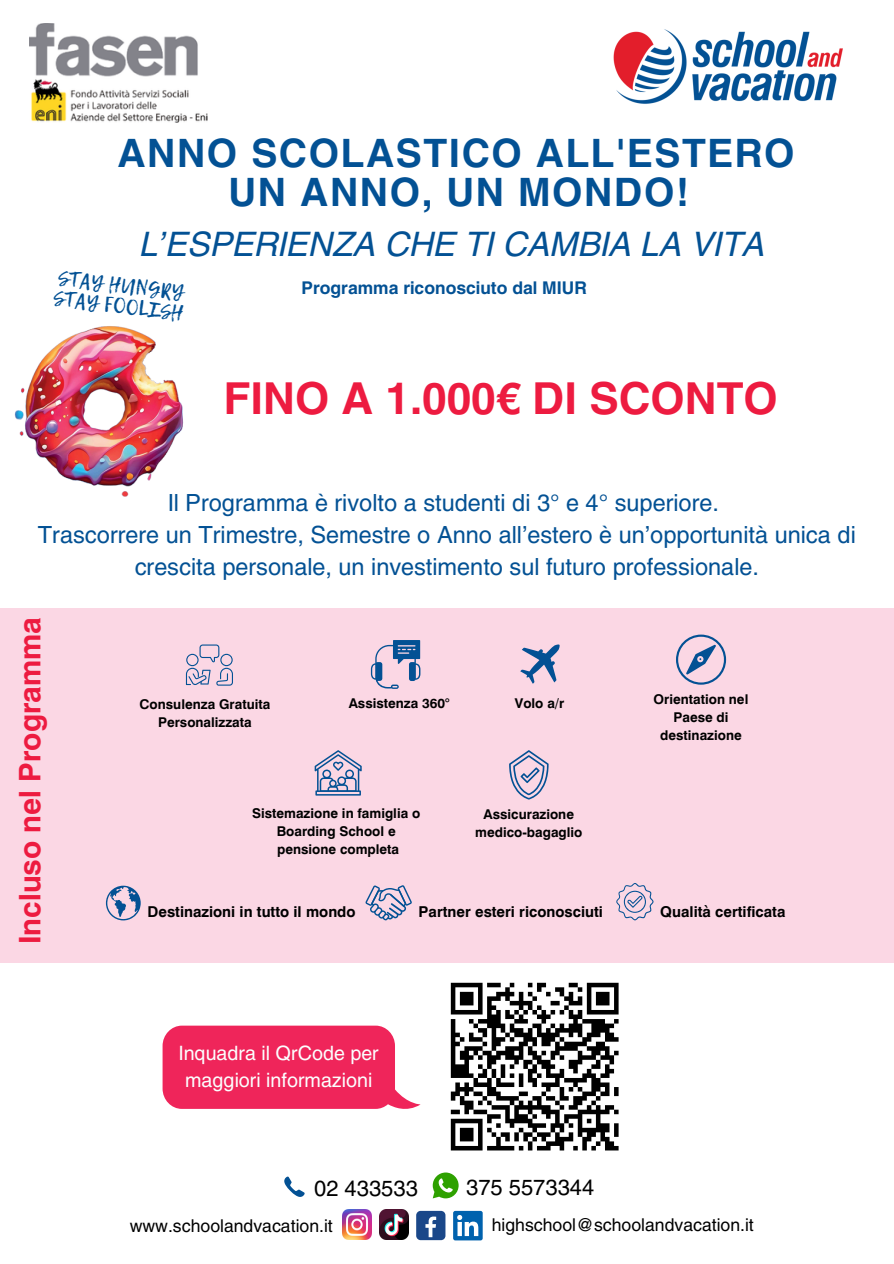
<style>
.page{position:relative;width:894px;height:1264px;background:#fff}
.page>*{position:absolute;margin:0;border:0;box-sizing:border-box;transform-origin:0 0}
.t1{font:700 43.65px "Helios";color:#ed1b40}
.t2{font:700 38.7px/38.4px "Helios";letter-spacing:.04em;color:#035194;text-align:center}
.t3{font:italic 33.3px "Helios";color:#035194}
.t4{font:700 29.4px "Helios";color:#ed1b40}
.t5{font:23.4px/32.1px "Helios";color:#035194;text-align:center}
.t6{font:21.75px "Helios";color:#000}
.t7{font:21px/20.5px "Lemon Tuesday";color:#035194}
.t8{font:19.5px/27.5px "Helios";color:#fcfefe;text-align:center}
.t9{font:17.55px "Helios";color:#000}
.t10{font:700 17.4px "Helios";color:#035194}
.t11{font:700 15px "Swiss 721 Devanagari";color:#000}
.t12{font:700 13.5px/18px "Swiss 721 Devanagari";color:#000;text-align:center}
</style>
<div class="page">
<img style="left:342px;top:1209px;width:29px;height:30px">
<div style="left:416px;top:1210px;width:29px;height:30px;background:#1a4789;border-radius:4px"></div>
<svg style="left:425px;top:1216px;width:11px;height:21px"></svg>
<div style="left:453px;top:1210px;width:29px;height:30px;background:#0062ae;border-radius:2px"></div>
<svg style="left:457px;top:1215px;width:21px;height:20px"></svg>
<img style="left:379px;top:1209px;width:29px;height:30px">
<svg style="left:162px;top:1025px;width:258px;height:83px;background:#f03c6b"></svg>
<img style="left:14px;top:326px;width:170px;height:171px">
<svg style="left:284px;top:1176px;width:20px;height:21px"></svg>
<svg style="left:432px;top:1172px;width:26px;height:26px"></svg>
<img style="left:613px;top:29px;width:230px;height:75px">
<div style="left:0;top:607px;width:893px;height:355px;background:#fbd7e4"></div>
<svg style="left:371px;top:640px;width:49px;height:48px"></svg>
<svg style="left:106px;top:885px;width:35px;height:35px"></svg>
<svg style="left:365px;top:885px;width:46px;height:35px"></svg>
<svg style="left:616px;top:883px;width:37px;height:37px"></svg>
<svg style="left:520px;top:644px;width:39px;height:39px"></svg>
<svg style="left:314px;top:750px;width:47px;height:45px"></svg>
<svg style="left:509px;top:750px;width:39px;height:49px"></svg>
<svg style="left:186px;top:644px;width:47px;height:41px"></svg>
<svg style="left:676px;top:634px;width:49px;height:50px"></svg>
<img style="left:30px;top:23px;width:177px;height:99px">
<svg style="left:450px;top:982px;width:169px;height:169px"></svg>
<p class="t2" style="left:117px;top:133px;width:678px">ANNO SCOLASTICO ALL'ESTERO<br>UN ANNO, UN MONDO!</p>
<p class="t3" style="left:140px;top:223px;width:626px">L’ESPERIENZA CHE TI CAMBIA LA VITA</p>
<p class="t7" style="left:57px;top:267px;width:132px;rotate:7deg">STAY HUNGRY<br>STAY FOOLISH</p>
<p class="t10" style="left:301px;top:276px;width:286px">Programma riconosciuto dal MIUR</p>
<h4 class="t1" style="left:224px;top:370px;width:555px">FINO A 1.000€ DI SCONTO</h4>
<h5 class="t5" style="left:38px;top:486px;width:819px">Il Programma è rivolto a studenti di 3° e 4° superiore.<br>Trascorrere un Trimestre, Semestre o Anno all’estero è un’opportunità unica di crescita personale, un investimento sul futuro professionale.</h5>
<p class="t4" style="left:11px;top:944px;width:329px;rotate:-90deg">Incluso nel Programma</p>
<p class="t12" style="left:139px;top:695px;width:132px">Consulenza Gratuita<br>Personalizzata</p>
<p class="t12" style="left:653px;top:690px;width:96px">Orientation nel<br>Paese di destinazione</p>
<p class="t12" style="left:515px;top:694px;width:51px">Volo a/r</p>
<p class="t12" style="left:348px;top:694px;width:102px">Assistenza 360°</p>
<p class="t12" style="left:252px;top:804px;width:170px">Sistemazione in famiglia o</p>
<p class="t12" style="left:277px;top:822px;width:120px">Boarding School e</p>
<p class="t12" style="left:277px;top:840px;width:123px">pensione completa</p>
<p class="t12" style="left:475px;top:805px;width:109px">Assicurazione medico-bagaglio</p>
<p class="t11" style="left:147px;top:903px;width:209px">Destinazioni in tutto il mondo</p>
<p class="t11" style="left:418px;top:903px;width:186px">Partner esteri riconosciuti</p>
<p class="t11" style="left:660px;top:903px;width:127px">Qualità certificata</p>
<p class="t8" style="left:179px;top:1038px;width:201px">Inquadra il QrCode per maggiori informazioni</p>
<p class="t6" style="left:314px;top:1174px;width:105px">02 433533</p>
<p class="t6" style="left:466px;top:1173px;width:130px">375 5573344</p>
<p class="t9" style="left:130px;top:1214px;width:204px">www.schoolandvacation.it</p>
<h1 class="t9" style="left:491px;top:1213px;width:263px">highschool@schoolandvacation.it</h1>
</div>
